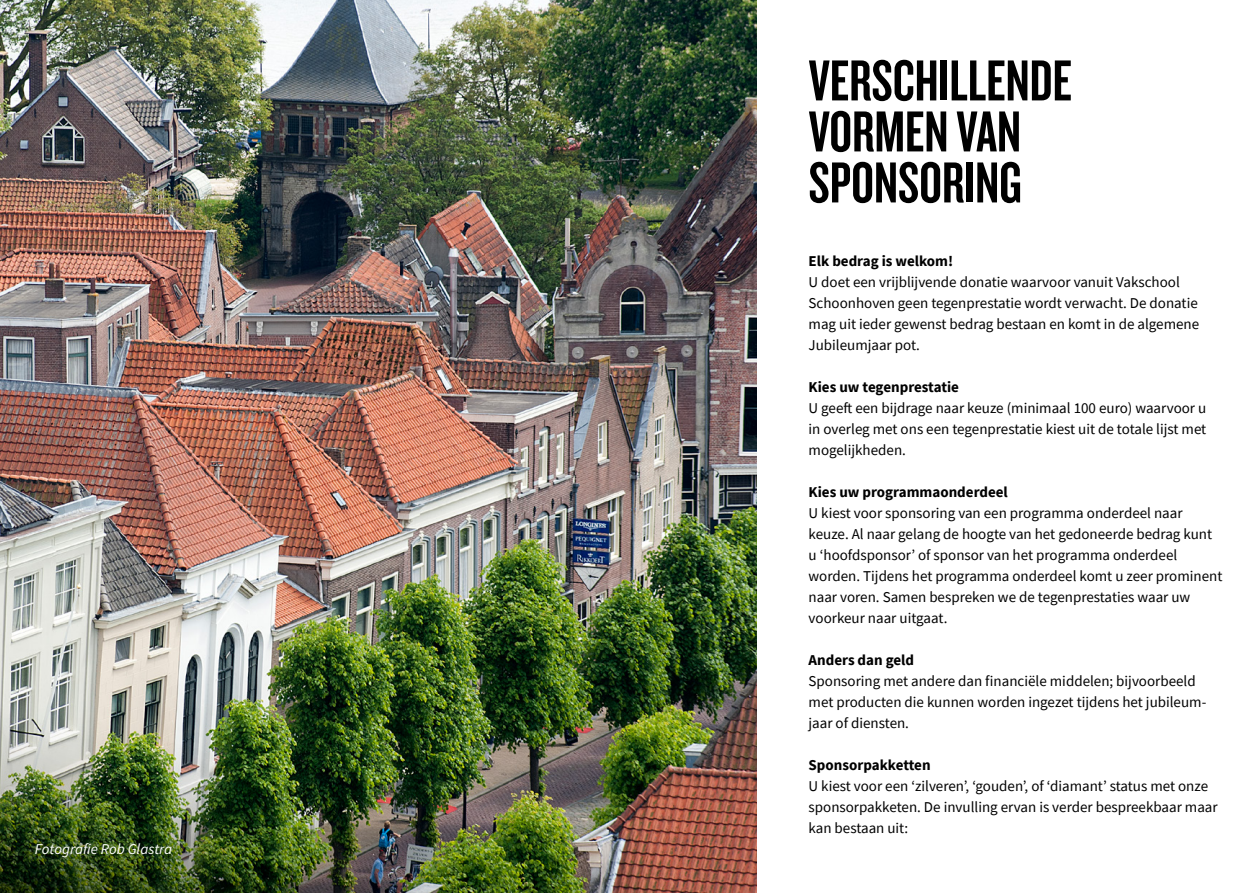
<style>
.page{position:relative;width:1259px;height:893px;background:#fff}
.page>*{position:absolute;margin:0;border:0;box-sizing:border-box;transform-origin:0 0}
.t1{font:60px/51px "Knockout 48 Featherweight";color:#000}
.t2{font:15px/21px "Source Sans Pro";color:#000}
.t3{font:700 15px "Source Sans Pro";color:#000}
.t4{font:italic 15px "Source Sans Pro";color:#fff}
</style>
<div class="page">
<img style="left:0;top:0;width:756px;height:893px">
<img style="left:0;top:276px;width:658px;height:617px">
<p class="t4" style="left:35px;top:839px;width:139px">Fotografie Rob Glastra</p>
<h1 class="t1" style="left:808px;top:53px;width:265px">VERSCHILLENDE<br>VORMEN VAN<br>SPONSORING</h1>
<p class="t3" style="left:808px;top:251px;width:146px">Elk bedrag is welkom!</p>
<p class="t2" style="left:808px;top:271px;width:392px">U doet een vrijblijvende donatie waarvoor vanuit Vakschool Schoonhoven geen tegenprestatie wordt verwacht. De donatie mag uit ieder gewenst bedrag bestaan en komt in de algemene Jubileumjaar pot.</p>
<p class="t3" style="left:808px;top:377px;width:152px">Kies uw tegenprestatie</p>
<p class="t2" style="left:808px;top:397px;width:399px;text-align:justify">U geeft een bijdrage naar keuze (minimaal 100 euro) waarvoor u in overleg met ons een tegenprestatie kiest uit de totale lijst met mogelijkheden.</p>
<p class="t3" style="left:808px;top:482px;width:201px">Kies uw programmaonderdeel</p>
<p class="t2" style="left:808px;top:502px;width:415px">U kiest voor sponsoring van een programma onderdeel naar keuze. Al naar gelang de hoogte van het gedoneerde bedrag kunt u ‘hoofdsponsor’ of sponsor van het programma onderdeel worden. Tijdens het programma onderdeel komt u zeer prominent naar voren. Samen bespreken we de tegenprestaties waar uw voorkeur naar uitgaat.</p>
<p class="t3" style="left:808px;top:650px;width:107px">Anders dan geld</p>
<p class="t2" style="left:808px;top:670px;width:399px">Sponsoring met andere dan financiële middelen; bijvoorbeeld met producten die kunnen worden ingezet tijdens het jubileum&shy;jaar of diensten.</p>
<p class="t3" style="left:808px;top:755px;width:124px">Sponsorpakketten</p>
<p class="t2" style="left:808px;top:775px;width:410px">U kiest voor een ‘zilveren’, ‘gouden’, of ‘diamant’ status met onze sponsorpakketen. De invulling ervan is verder bespreekbaar maar kan bestaan uit:</p>
</div>
